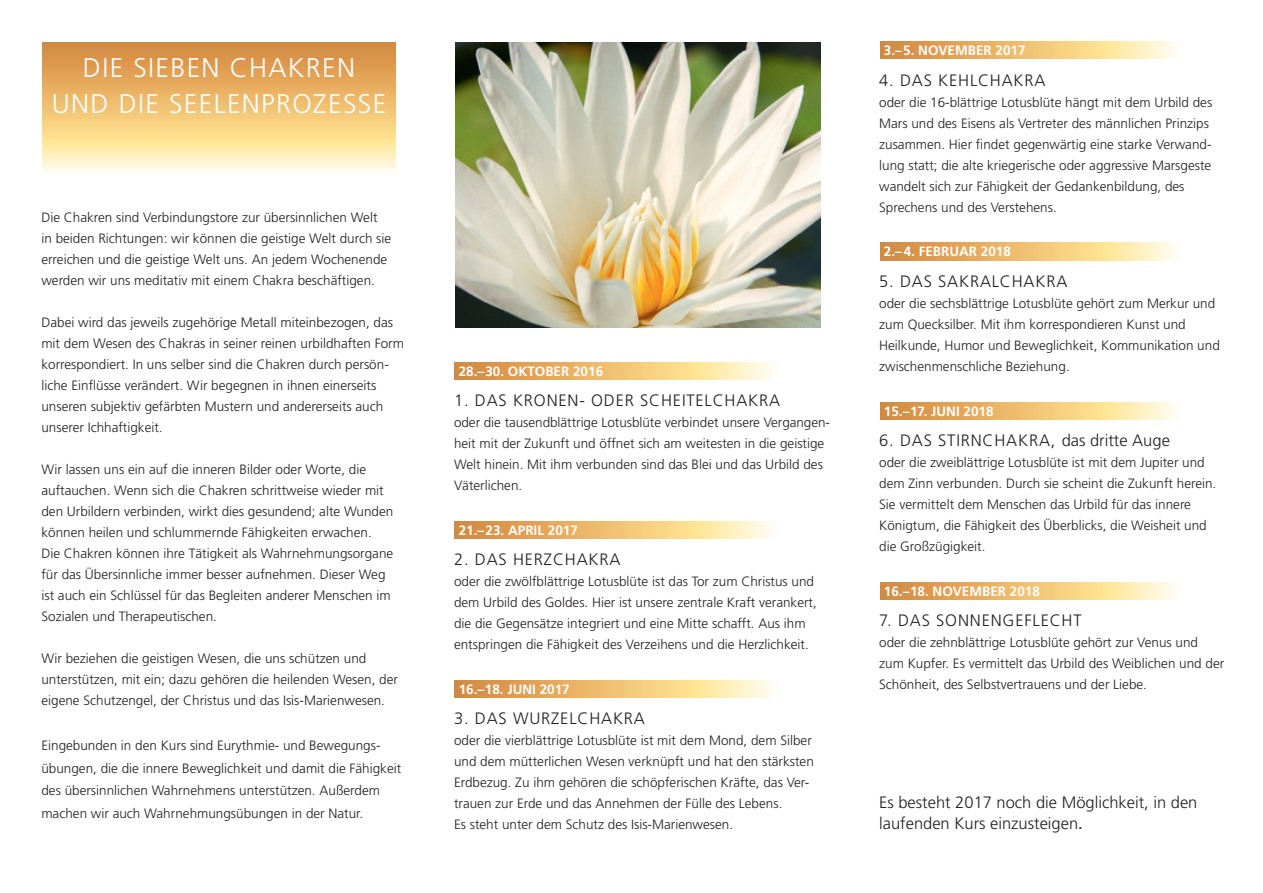
<style>
.page{position:relative;width:1263px;height:893px;background:#fff}
.page>*{position:absolute;margin:0;border:0;box-sizing:border-box;transform-origin:0 0}
.t1{font:300 27px/36px "Frutiger";letter-spacing:.05em;color:#fff;text-align:center}
.t2{font:300 16.5px "Frutiger";letter-spacing:.05em;color:#231f20}
.t3{font:300 16.5px/21px "Frutiger";color:#231f20}
.t4{font:300 13.5px/21px "Frutiger";color:#231f20}
.t5{font:700 13.5px "Frutiger";color:#fff}
.s1{font-weight:400}
</style>
<div class="page">
<svg style="left:455px;top:362px;width:317px;height:17px;background:#eec27c"></svg>
<svg style="left:455px;top:521px;width:317px;height:17px;background:#eec27c"></svg>
<svg style="left:455px;top:680px;width:317px;height:17px;background:#eec27c"></svg>
<svg style="left:880px;top:42px;width:296px;height:17px;background:#eec27c"></svg>
<svg style="left:880px;top:243px;width:296px;height:17px;background:#eec27c"></svg>
<svg style="left:880px;top:402px;width:296px;height:17px;background:#eec27c"></svg>
<svg style="left:880px;top:582px;width:296px;height:17px;background:#eec27c"></svg>
<svg style="left:43px;top:43px;width:352px;height:129px;background:#eec27c"></svg>
<img style="left:455px;top:43px;width:365px;height:284px">
<h1 class="t1" style="left:52px;top:50px;width:336px">DIE SIEBEN CHAKREN<br>UND DIE SEELENPROZESSE</h1>
<p class="t4" style="left:41px;top:207px;width:351px">Die Chakren sind Verbindungstore zur übersinnlichen Welt in beiden Richtungen: wir können die geistige Welt durch sie erreichen und die geistige Welt uns. An jedem Wochenende werden wir uns meditativ mit einem Chakra beschäftigen.</p>
<p class="t4" style="left:41px;top:312px;width:364px">Dabei wird das jeweils zugehörige Metall miteinbezogen, das mit dem Wesen des Chakras in seiner reinen urbildhaften Form korrespondiert. In uns selber sind die Chakren durch persön&shy;liche Einflüsse verändert. Wir begegnen in ihnen einerseits unseren subjektiv gefärbten Mustern und andererseits auch unserer Ichhaftigkeit.</p>
<p class="t4" style="left:41px;top:459px;width:353px">Wir lassen uns ein auf die inneren Bilder oder Worte, die auftauchen. Wenn sich die Chakren schrittweise wieder mit den Urbildern verbinden, wirkt dies gesundend; alte Wunden können heilen und schlummernde Fähigkeiten erwachen.<br>Die Chakren können ihre Tätigkeit als Wahrnehmungsorgane für das Übersinnliche immer besser aufnehmen. Dieser Weg ist auch ein Schlüssel für das Begleiten anderer Menschen im Sozialen und Therapeutischen.</p>
<p class="t4" style="left:41px;top:648px;width:358px">Wir beziehen die geistigen Wesen, die uns schützen und unterstützen, mit ein; dazu gehören die heilenden Wesen, der eigene Schutzengel, der Christus und das Isis-Marienwesen.</p>
<p class="t4" style="left:41px;top:734px;width:361px;line-height:22.5px">Eingebunden in den Kurs sind Eurythmie- und Bewegungs&shy;übungen, die die innere Beweglichkeit und damit die Fähigkeit des übersinnlichen Wahrnehmens unterstützen. Außerdem machen wir auch Wahrnehmungsübungen in der Natur.</p>
<p class="t5" style="left:459px;top:363px;width:146px">28.–30. OKTOBER 2016</p>
<p class="t2" style="left:454px;top:391px;width:328px">1. DAS KRONEN- ODER SCHEITELCHAKRA</p>
<p class="t4" style="left:454px;top:412px;width:378px">oder die tausendblättrige Lotusblüte verbindet unsere Vergangen&shy;heit mit der Zukunft und öffnet sich am weitesten in die geistige Welt hinein. Mit ihm verbunden sind das Blei und das Urbild des Väterlichen.</p>
<p class="t5" style="left:459px;top:522px;width:121px">21.–23. APRIL 2017</p>
<p class="t2" style="left:454px;top:550px;width:168px">2. DAS HERZCHAKRA</p>
<p class="t4" style="left:454px;top:571px;width:364px">oder die zwölfblättrige Lotusblüte ist das Tor zum Christus und dem Urbild des Goldes. Hier ist unsere zentrale Kraft verankert, die die Gegensätze integriert und eine Mitte schafft. Aus ihm entspringen die Fähigkeit des Verzeihens und die Herzlichkeit.</p>
<p class="t5" style="left:459px;top:681px;width:112px">16.–18. JUNI 2017</p>
<p class="t2" style="left:454px;top:709px;width:192px">3. DAS WURZELCHAKRA</p>
<p class="t4" style="left:454px;top:730px;width:361px">oder die vierblättrige Lotusblüte ist mit dem Mond, dem Silber und dem mütterlichen Wesen verknüpft und hat den stärksten Erdbezug. Zu ihm gehören die schöpferischen Kräfte, das Ver&shy;trauen zur Erde und das Annehmen der Fülle des Lebens.<br>Es steht unter dem Schutz des Isis-Marienwesen.</p>
<p class="t5" style="left:884px;top:43px;width:143px">3.–5. NOVEMBER 2017</p>
<p class="t2" style="left:879px;top:71px;width:168px">4. DAS KEHLCHAKRA</p>
<p class="t4" style="left:879px;top:92px;width:335px">oder die 16-blättrige Lotusblüte hängt mit dem Urbild des Mars und des Eisens als Vertreter des männlichen Prinzips zusammen. Hier findet gegenwärtig eine starke Verwand&shy;lung statt; die alte kriegerische oder aggressive Marsgeste wandelt sich zur Fähigkeit der Gedankenbildung, des Sprechens und des Verstehens.</p>
<p class="t5" style="left:884px;top:244px;width:129px">2.–4. FEBRUAR 2018</p>
<p class="t2" style="left:879px;top:272px;width:190px">5. DAS SAKRALCHAKRA</p>
<p class="t4" style="left:879px;top:293px;width:342px">oder die sechsblättrige Lotusblüte gehört zum Merkur und zum Quecksilber. Mit ihm korrespondieren Kunst und Heilkunde, Humor und Beweglichkeit, Kommunikation und zwischenmenschliche Beziehung.</p>
<p class="t5" style="left:884px;top:403px;width:111px">15.–17. JUNI 2018</p>
<p class="t2" style="left:879px;top:431px;width:292px">6. DAS STIRNCHAKRA, das dritte Auge</p>
<p class="t4" style="left:879px;top:452px;width:339px">oder die zweiblättrige Lotusblüte ist mit dem Jupiter und dem Zinn verbunden. Durch sie scheint die Zukunft herein.<br>Sie vermittelt dem Menschen das Urbild für das innere Königtum, die Fähigkeit des Überblicks, die Weisheit und die Großzügigkeit.</p>
<p class="t5" style="left:884px;top:583px;width:157px">16.–18. NOVEMBER 2018</p>
<p class="t2" style="left:879px;top:611px;width:204px">7. DAS SONNENGEFLECHT</p>
<p class="t4" style="left:879px;top:632px;width:347px">oder die zehnblättrige Lotusblüte gehört zur Venus und zum Kupfer. Es vermittelt das Urbild des Weiblichen und der<br>Schönheit, des Selbstvertrauens und der Liebe.</p>
<p class="t3" style="left:879px;top:792px;width:320px">Es besteht 2017 noch die Möglichkeit, in den laufenden Kurs einzusteigen<span class="s1">.</span></p>
</div>
